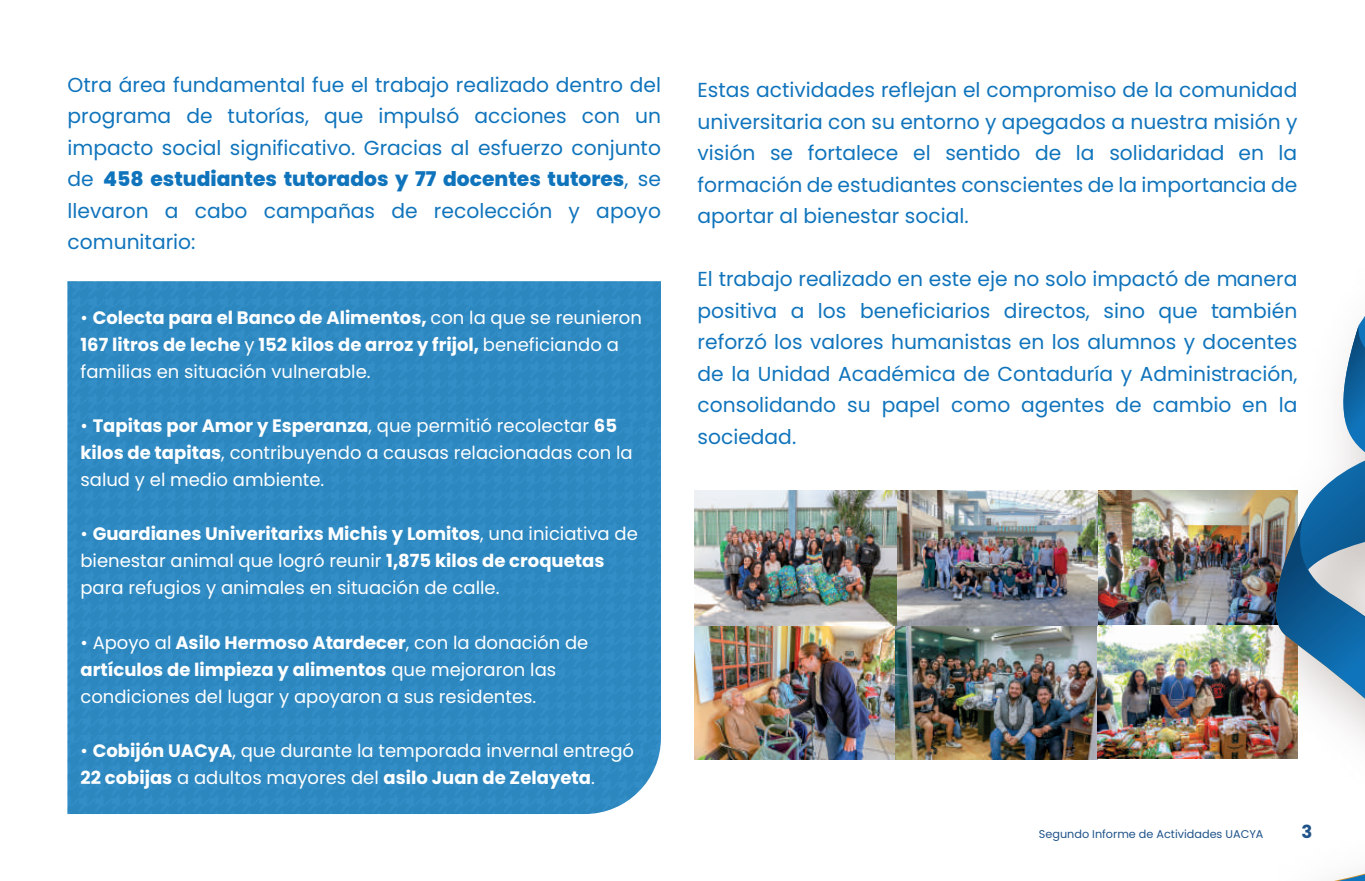
<style>
.page{position:relative;width:1365px;height:881px;background:#fff}
.page>*{position:absolute;margin:0;border:0;box-sizing:border-box;transform-origin:0 0}
.t1{font:20.25px/31.5px "Poppins";color:#1074bc;text-align:justify}
.t2{font:18px/27px "Poppins";color:#fff}
.t3{font:700 18px/27px "Poppins";color:#fff}
.t4{font:700 18px "Poppins";color:#1f538a}
.t5{font:11.25px "Poppins";color:#1f538a}
.s1{font-weight:800}
.s2{font-weight:400}
.s3{font-weight:700}
</style>
<div class="page">
<div style="left:67px;top:281px;width:594px;height:532px;background:#2d88c0"></div>
<img style="left:694px;top:490px;width:523px;height:269px">
<img style="left:1217px;top:452px;width:148px;height:307px">
<img style="left:1256px;top:460px;width:109px;height:238px">
<svg style="left:1338px;top:872px;width:27px;height:8px"></svg>
<svg style="left:1340px;top:316px;width:25px;height:136px"></svg>
<p class="t1" style="left:68px;top:69px;width:595px">Otra área fundamental fue el trabajo realizado dentro del programa de tutorías, que impulsó acciones con un impacto social significativo. Gracias al esfuerzo conjunto de <span class="s1">458 estudiantes tutorados y 77 docentes tutores</span>, se llevaron a cabo campañas de recolección y apoyo comunitario:</p>
<p class="t1" style="left:698px;top:74px;width:601px">Estas actividades reflejan el compromiso de la comunidad universitaria con su entorno y apegados a nuestra misión y visión se fortalece el sentido de la solidaridad en la formación de estudiantes conscientes de la importancia de aportar al bienestar social.</p>
<p class="t1" style="left:698px;top:263px;width:601px">El trabajo realizado en este eje no solo impactó de manera positiva a los beneficiarios directos, sino que también reforzó los valores humanistas en los alumnos y docentes de la Unidad Académica de Contaduría y Administración, consolidando su papel como agentes de cambio en la sociedad.</p>
<p class="t3" style="left:80px;top:304px;width:563px"><span class="s2">•</span> Colecta para el Banco de Alimentos, <span class="s2">con la que se reunieron<br></span>167 litros de leche <span class="s2">y</span> 152 kilos de arroz y frijol, <span class="s2">beneficiando a familias en situación vulnerable.</span></p>
<p class="t2" style="left:80px;top:412px;width:554px">• <span class="s3">Tapitas por Amor y Esperanza</span>, que permitió recolectar <span class="s3">65 kilos de tapitas</span>, contribuyendo a causas relacionadas con la salud y el medio ambiente.</p>
<p class="t2" style="left:80px;top:520px;width:559px">• <span class="s3">Guardianes Univeritarixs Michis y Lomitos</span>, una iniciativa de bienestar animal que logró reunir <span class="s3">1,875 kilos de croquetas </span>para refugios y animales en situación de calle.</p>
<p class="t2" style="left:80px;top:629px;width:509px">• Apoyo al <span class="s3">Asilo Hermoso Atardecer</span>, con la donación de <span class="s3">artículos de limpieza y alimentos</span> que mejoraron las condiciones del lugar y apoyaron a sus residentes.</p>
<p class="t2" style="left:80px;top:737px;width:555px">• <span class="s3">Cobijón UACyA</span>, que durante la temporada invernal entregó<br><span class="s3">22 cobijas</span> a adultos mayores del <span class="s3">asilo Juan de Zelayeta</span>.</p>
<p class="t5" style="left:1039px;top:827px;width:226px">Segundo Informe de Actividades UACYA</p>
<p class="t4" style="left:1301px;top:821px;width:12px">3</p>
</div>
